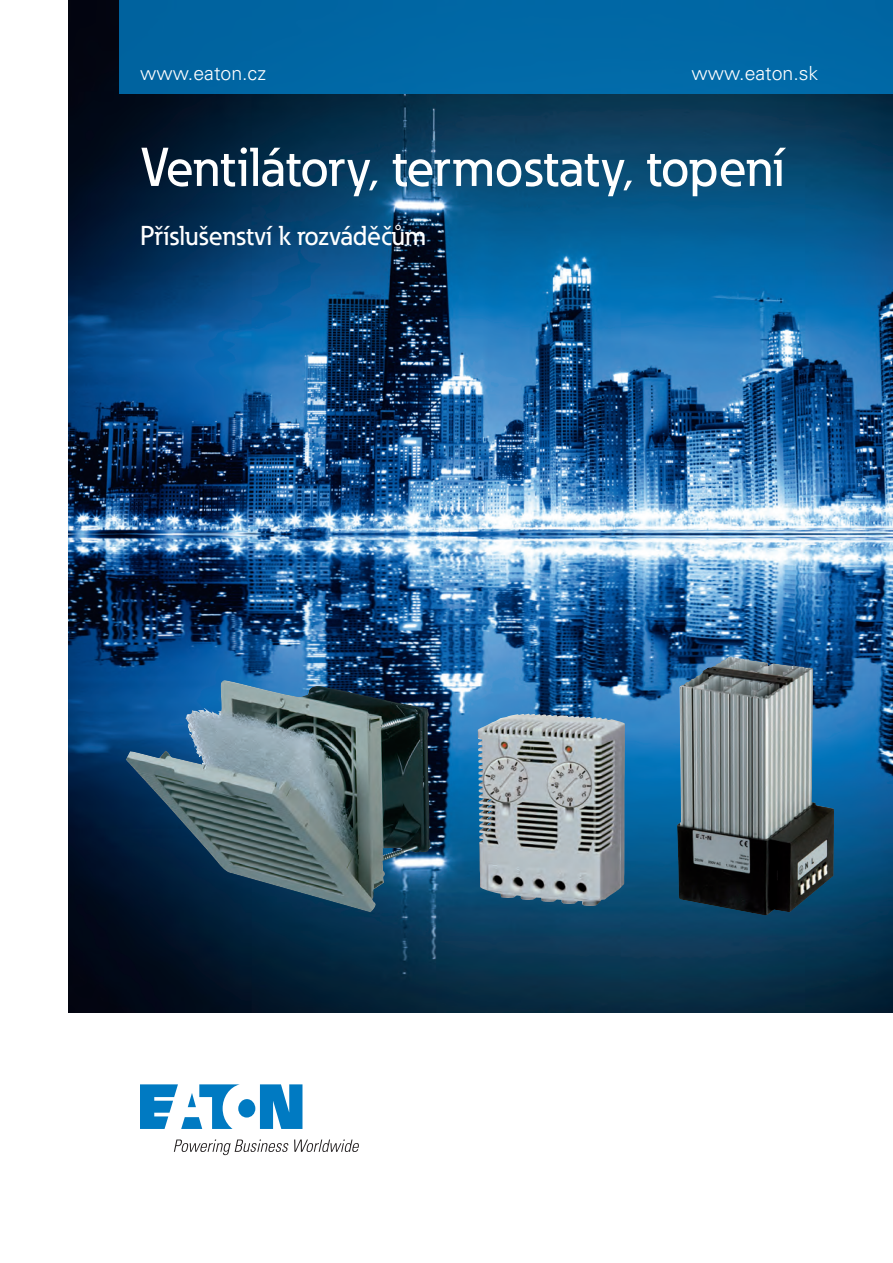
<style>
.page{position:relative;width:893px;height:1263px;background:#fff}
.page>*{position:absolute;margin:0;border:0;box-sizing:border-box;transform-origin:0 0}
.t1{font:500 54px "Eaton";color:#fff}
.t2{font:500 27px "Eaton";color:#fff}
.t3{font:300 19.5px "Univers CE";color:#fff}
</style>
<div class="page">
<img style="left:68px;top:0;width:825px;height:1012px">
<div style="left:119px;top:0;width:774px;height:94px;background:#0067a5"></div>
<svg style="left:140px;top:1085px;width:162px;height:44px"></svg>
<svg style="left:174px;top:1139px;width:185px;height:16px"></svg>
<img style="left:126px;top:680px;width:305px;height:232px">
<img style="left:478px;top:714px;width:147px;height:192px">
<img style="left:677px;top:657px;width:157px;height:258px">
<p class="t3" style="left:140px;top:66px;width:127px">www.eaton.cz</p>
<p class="t3" style="left:692px;top:66px;width:128px">www.eaton.sk</p>
<p class="t1" style="left:140px;top:148px;width:646px">Ventilátory, termostaty, topení</p>
<p class="t2" style="left:140px;top:225px;width:287px">Příslušenství k rozváděčům</p>
</div>
